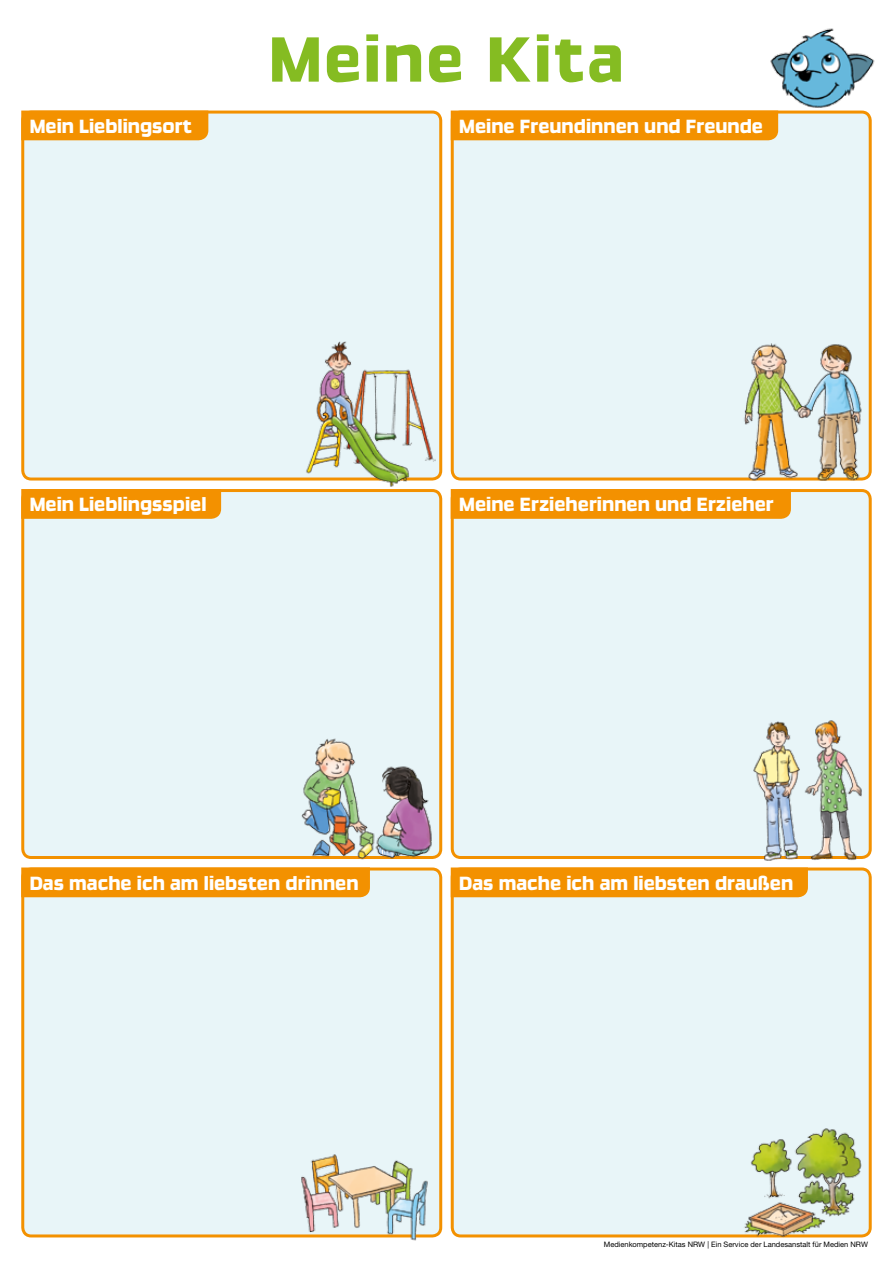
<style>
.page{position:relative;width:893px;height:1263px;background:#fff}
.page>*{position:absolute;margin:0;border:0;box-sizing:border-box;transform-origin:0 0}
.t1{font:75px "Ginger";letter-spacing:.035em;color:#85bc22}
.t2{font:22.5px "Ginger";color:#fff}
.t3{font:7.5px "Helvetica Neue LT Pro";color:#000}
</style>
<div class="page">
<div style="left:23px;top:112px;width:418px;height:367px;background:#e8f5f8;border-radius:9px"></div>
<div style="left:21px;top:111px;width:421px;height:369px;border:3px solid #f39100;border-radius:9px"></div>
<div style="left:23px;top:490px;width:418px;height:367px;background:#e8f5f8;border-radius:9px"></div>
<div style="left:21px;top:489px;width:421px;height:370px;border:3px solid #f39100;border-radius:9px"></div>
<div style="left:23px;top:869px;width:418px;height:367px;background:#e8f5f8;border-radius:9px"></div>
<div style="left:21px;top:867px;width:421px;height:370px;border:3px solid #f39100;border-radius:9px"></div>
<div style="left:452px;top:112px;width:418px;height:367px;background:#e8f5f8;border-radius:9px"></div>
<div style="left:451px;top:111px;width:421px;height:369px;border:3px solid #f39100;border-radius:9px"></div>
<div style="left:452px;top:490px;width:418px;height:367px;background:#e8f5f8;border-radius:9px"></div>
<div style="left:451px;top:489px;width:421px;height:370px;border:3px solid #f39100;border-radius:9px"></div>
<div style="left:452px;top:869px;width:418px;height:367px;background:#e8f5f8;border-radius:9px"></div>
<div style="left:451px;top:867px;width:421px;height:370px;border:3px solid #f39100;border-radius:9px"></div>
<svg style="left:21px;top:110px;width:189px;height:32px;background:#f29812"></svg>
<svg style="left:21px;top:489px;width:202px;height:31px;background:#f2950c"></svg>
<svg style="left:21px;top:867px;width:350px;height:32px;background:#f29710"></svg>
<svg style="left:450px;top:110px;width:329px;height:32px;background:#f29710"></svg>
<svg style="left:450px;top:489px;width:342px;height:31px;background:#f2950a"></svg>
<svg style="left:450px;top:867px;width:359px;height:32px;background:#f29710"></svg>
<img style="left:769px;top:28px;width:106px;height:93px">
<img style="left:301px;top:341px;width:134px;height:146px">
<img style="left:732px;top:343px;width:134px;height:138px">
<img style="left:299px;top:738px;width:138px;height:122px">
<img style="left:750px;top:720px;width:115px;height:141px">
<img style="left:299px;top:1154px;width:131px;height:87px">
<img style="left:734px;top:1128px;width:130px;height:110px">
<p class="t2" style="left:30px;top:115px;width:164px">Mein Lieblingsort</p>
<h1 class="t1" style="left:269px;top:21px;width:356px">Meine Kita</h1>
<p class="t2" style="left:459px;top:115px;width:305px">Meine Freundinnen und Freunde</p>
<p class="t2" style="left:30px;top:493px;width:178px">Mein Lieblingsspiel</p>
<p class="t2" style="left:459px;top:493px;width:316px">Meine Erzieherinnen und Erzieher</p>
<p class="t2" style="left:30px;top:872px;width:330px">Das mache ich am liebsten drinnen</p>
<p class="t2" style="left:459px;top:872px;width:336px">Das mache ich am liebsten draußen</p>
<p class="t3" style="left:604px;top:1240px;width:266px">Medienkompetenz-Kitas NRW | Ein Service der Landesanstalt für Medien NRW</p>
</div>
